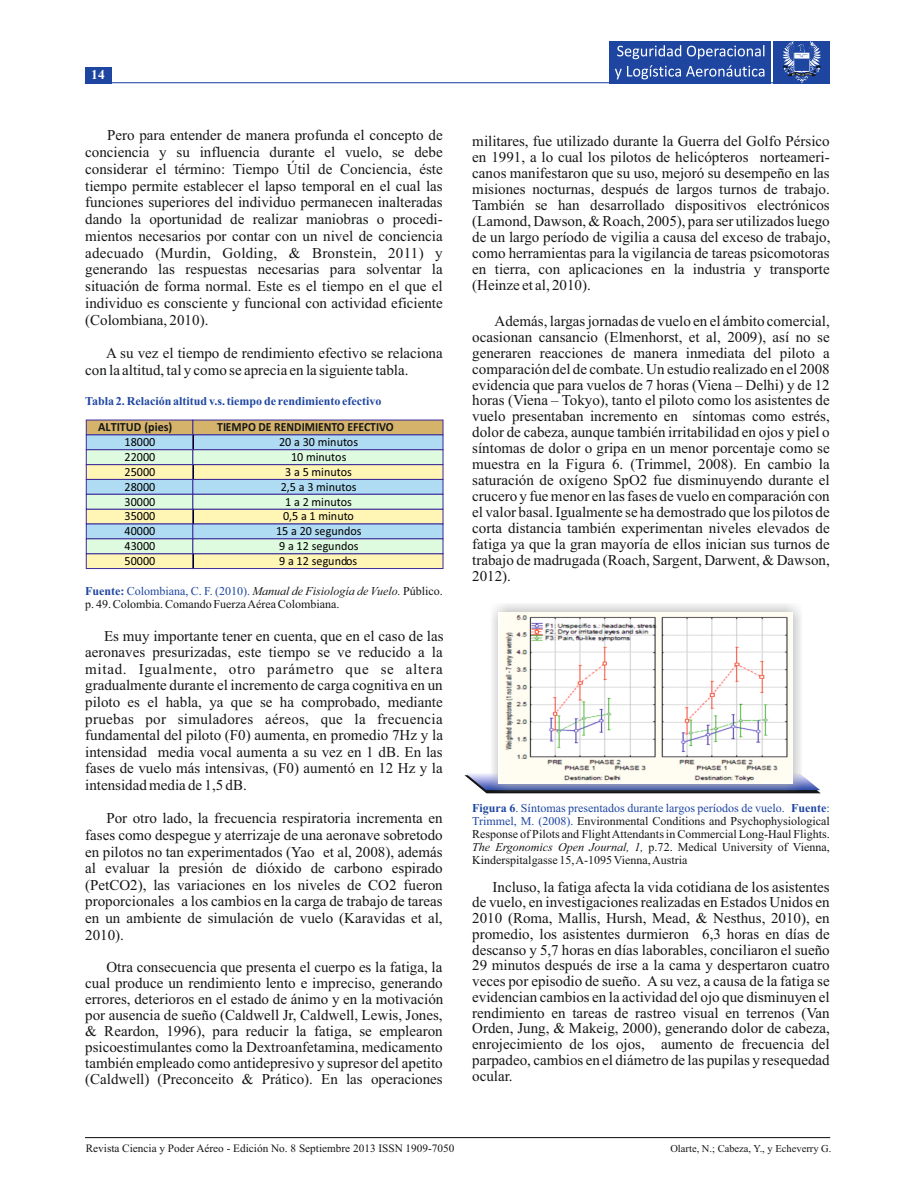
<style>
.page{position:relative;width:915px;height:1191px;background:#fff}
.page>*{position:absolute;margin:0;border:0;box-sizing:border-box;transform-origin:0 0}
.t1{font:15px/15.9px "Times New Roman";color:#151616;text-align:justify}
.t2{font:700 13.5px "Times New Roman";color:#fff}
.t3{font:12.45px/14.9px "Calibri";color:#000;text-align:justify}
.t4{font:700 12.45px "Calibri";color:#151616;scale:.94 1}
.t5{font:700 12.45px "Calibri";color:#151616}
.t6{font:12px/12.8px "Times New Roman";color:#151616}
.t7{font:700 12px "Times New Roman";color:#1e46a1}
.t8{font:11.25px "Times New Roman";color:#151616}
.t9{font:10.5px "Times New Roman";color:#151616}
.s1{font-weight:700;color:#1e46a1}
.s2{color:#1e46a1}
.s3{font-style:italic}
</style>
<div class="page">
<svg style="left:464px;top:773px;width:356px;height:20px"></svg>
<div style="left:490px;top:604px;width:311px;height:188px;background:#afb0b0;opacity:.98"></div>
<img style="left:498px;top:612px;width:294px;height:171px">
<svg style="left:85px;top:419px;width:358px;height:150px;background:#cad7c7"></svg>
<hr style="left:85px;top:1137px;width:744px;height:1px;background:#151616">
<hr style="left:85px;top:82px;width:744px;height:1px;background:#1e46a1">
<div style="left:608px;top:41px;width:162px;height:42px;background:#1e46a1"></div>
<div style="left:773px;top:41px;width:56px;height:42px;background:#1e46a1"></div>
<svg style="left:776px;top:40px;width:50px;height:44px"></svg>
<svg style="left:615px;top:45px;width:149px;height:34px"></svg>
<div style="left:85px;top:67px;width:26px;height:16px;background:#1e46a1"></div>
<p class="t2" style="left:91px;top:70px;width:15px">14</p>
<p class="t1" style="left:85px;top:128px;width:359px;line-height:16.8px;text-indent:22px">Pero para entender de manera profunda el concepto de conciencia y su influencia durante el vuelo, se debe considerar el término: Tiempo Útil de Conciencia, éste tiempo permite establecer el lapso temporal en el cual las funciones superiores del individuo permanecen inalteradas dando la oportunidad de realizar maniobras o procedi&shy;mientos necesarios por contar con un nivel de conciencia adecuado (Murdin, Golding, &amp; Bronstein, 2011) y generando las respuestas necesarias para solventar la situación de forma normal. Este es el tiempo en el que el individuo es consciente y funcional con actividad eficiente (Colombiana, 2010).</p>
<p class="t1" style="left:85px;top:346px;width:359px;line-height:16.6px;text-indent:21px">A su vez el tiempo de rendimiento efectivo se relaciona con la altitud, tal y como se aprecia en la siguiente tabla.</p>
<p class="t7" style="left:85px;top:397px;width:298px">Tabla 2. Relación altitud v.s. tiempo de rendimiento efectivo</p>
<p class="t5" style="left:98px;top:422px;width:76px">ALTITUD (pies)</p>
<p class="t4" style="left:217px;top:422px;width:189px">TIEMPO DE RENDIMIENTO EFECTIVO</p>
<p class="t3" style="left:125px;top:436px;width:32px">18000<br>22000<br>25000<br>28000<br>30000<br>35000<br>40000<br>43000<br>50000</p>
<p class="t3" style="left:276px;top:436px;width:87px;text-align:center">20 a 30 minutos<br>10 minutos<br>3 a 5 minutos<br>2,5 a 3 minutos<br>1 a 2 minutos<br>0,5 a 1 minuto<br>15 a 20 segundos<br>9 a 12 segundos<br>9 a 12 segundos</p>
<p class="t6" style="left:85px;top:585px;width:359px;line-height:13.4px"><span class="s1">Fuente:</span> <span class="s2">Colombiana, C. F. (2010).</span> <span class="s3">Manual de Fisiología de Vuelo.</span> Público. p. 49. Colombia. Comando Fuerza Aérea Colombiana.</p>
<p class="t1" style="left:85px;top:628px;width:359px;line-height:16.6px;text-indent:19px">Es muy importante tener en cuenta, que en el caso de las aeronaves presurizadas, este tiempo se ve reducido a la mitad. Igualmente, otro parámetro que se altera gradualmente durante el incremento de carga cognitiva en un piloto es el habla, ya que se ha comprobado, mediante pruebas por simuladores aéreos, que la frecuencia fundamental del piloto (F0) aumenta, en promedio 7Hz y la intensidad media vocal aumenta a su vez en 1 dB. En las fases de vuelo más intensivas, (F0) aumentó en 12 Hz y la intensidad media de 1,5 dB.</p>
<p class="t1" style="left:85px;top:811px;width:359px;line-height:16.6px;text-indent:21px">Por otro lado, la frecuencia respiratoria incrementa en fases como despegue y aterrizaje de una aeronave sobretodo en pilotos no tan experimentados (Yao et al, 2008), además al evaluar la presión de dióxido de carbono espirado (PetCO2), las variaciones en los niveles de CO2 fueron proporcionales a los cambios en la carga de trabajo de tareas en un ambiente de simulación de vuelo (Karavidas et al, 2010).</p>
<p class="t1" style="left:85px;top:960px;width:359px;text-indent:21px">Otra consecuencia que presenta el cuerpo es la fatiga, la cual produce un rendimiento lento e impreciso, generando errores, deterioros en el estado de ánimo y en la motivación por ausencia de sueño (Caldwell Jr, Caldwell, Lewis, Jones, &amp; Reardon, 1996), para reducir la fatiga, se emplearon psicoestimulantes como la Dextroanfetamina, medicamento también empleado como antidepresivo y supresor del apetito (Caldwell) (Preconceito &amp; Prático). En las operaciones</p>
<p class="t1" style="left:472px;top:134px;width:359px">militares, fue utilizado durante la Guerra del Golfo Pérsico en 1991, a lo cual los pilotos de helicópteros norteameri&shy;canos manifestaron que su uso, mejoró su desempeño en las misiones nocturnas, después de largos turnos de trabajo.<br>También se han desarrollado dispositivos electrónicos (Lamond, Dawson, &amp; Roach, 2005), para ser utilizados luego de un largo período de vigilia a causa del exceso de trabajo, como herramientas para la vigilancia de tareas psicomotoras en tierra, con aplicaciones en la industria y transporte (Heinze et al, 2010).</p>
<p class="t1" style="left:472px;top:314px;width:359px;text-indent:22px">Además, largas jornadas de vuelo en el ámbito comercial, ocasionan cansancio (Elmenhorst, et al, 2009), así no se generaren reacciones de manera inmediata del piloto a comparación del de combate. Un estudio realizado en el 2008 evidencia que para vuelos de 7 horas (Viena – Delhi) y de 12 horas (Viena – Tokyo), tanto el piloto como los asistentes de vuelo presentaban incremento en síntomas como estrés, dolor de cabeza, aunque también irritabilidad en ojos y piel o síntomas de dolor o gripa en un menor porcentaje como se muestra en la Figura 6. (Trimmel, 2008). En cambio la saturación de oxígeno SpO2 fue disminuyendo durante el crucero y fue menor en las fases de vuelo en comparación con el valor basal. Igualmente se ha demostrado que los pilotos de corta distancia también experimentan niveles elevados de fatiga ya que la gran mayoría de ellos inician sus turnos de trabajo de madrugada (Roach, Sargent, Darwent, &amp; Dawson, 2012).</p>
<p class="t6" style="left:472px;top:803px;width:359px;text-align:justify"><span class="s1">Figura 6</span><span class="s2">. Síntomas presentados durante largos períodos de vuelo.</span> <span class="s1">Fuente</span><span class="s2">:<br>Trimmel, M. (2008).</span> Environmental Conditions and Psychophysiological Response of Pilots and Flight Attendants in Commercial Long-Haul Flights.<br><span class="s3">The Ergonomics Open Journal, 1,</span> p.72. Medical University of Vienna, Kinderspitalgasse 15, A-1095 Vienna, Austria</p>
<p class="t1" style="left:472px;top:880px;width:359px;text-indent:20px">Incluso, la fatiga afecta la vida cotidiana de los asistentes de vuelo, en investigaciones realizadas en Estados Unidos en 2010 (Roma, Mallis, Hursh, Mead, &amp; Nesthus, 2010), en promedio, los asistentes durmieron 6,3 horas en días de descanso y 5,7 horas en días laborables, conciliaron el sueño 29 minutos después de irse a la cama y despertaron cuatro veces por episodio de sueño. Asu vez, a causa de la fatiga se evidencian cambios en la actividad del ojo que disminuyen el rendimiento en tareas de rastreo visual en terrenos (Van Orden, Jung, &amp; Makeig, 2000), generando dolor de cabeza, enrojecimiento de los ojos, aumento de frecuencia del parpadeo, cambios en el diámetro de las pupilas y resequedad ocular.</p>
<p class="t8" style="left:86px;top:1144px;width:370px">Revista Ciencia y Poder Aéreo - Edición No. 8 Septiembre 2013 ISSN 1909-7050</p>
<p class="t9" style="left:670px;top:1144px;width:162px">Olarte, N.; Cabeza, Y., y Echeverry G.</p>
</div>
